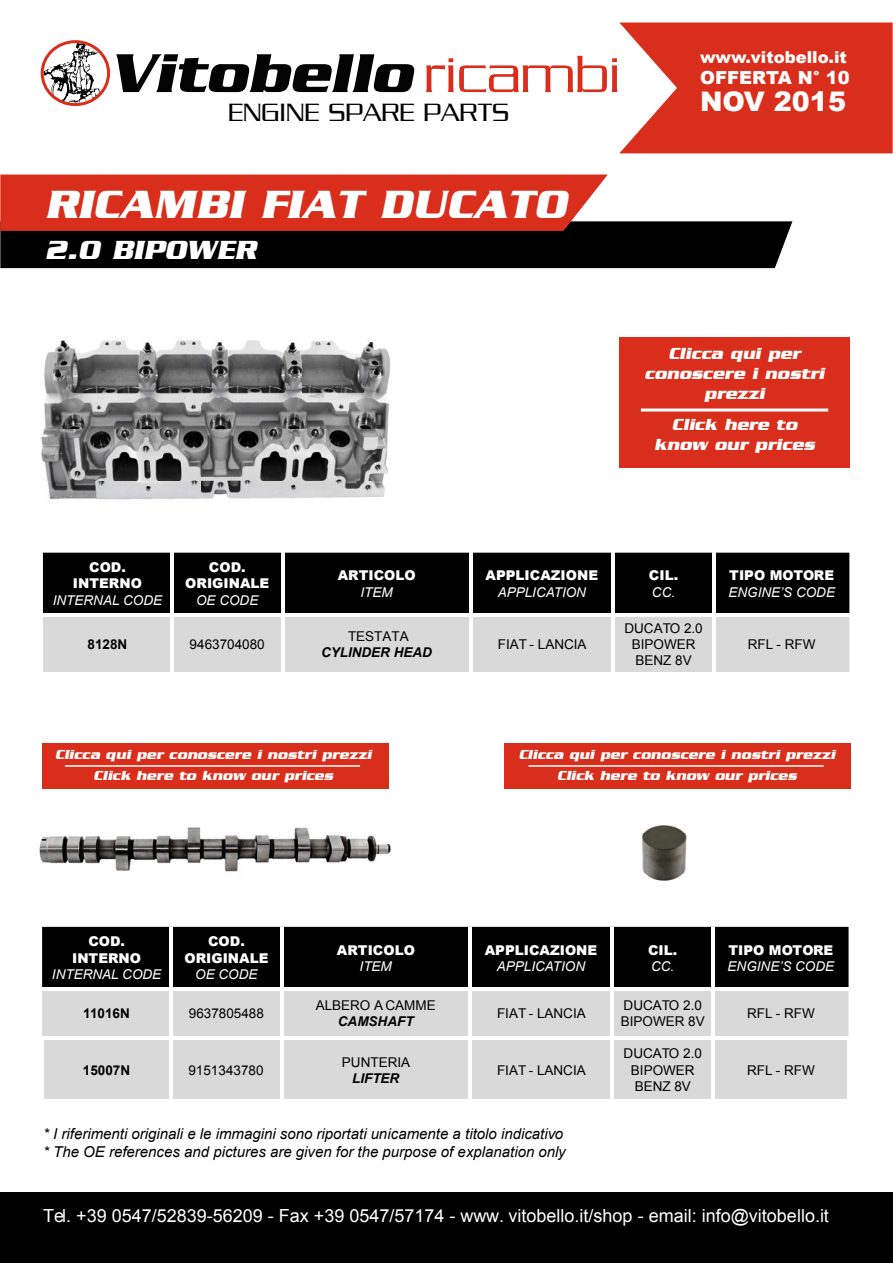
<style>
.page{position:relative;width:893px;height:1263px;background:#fff}
.page>*{position:absolute;margin:0;border:0;box-sizing:border-box;transform-origin:0 0}
.t1{font:italic 700 56.55px "Serpentine";color:#030303}
.t2{font:italic 700 40.5px "Serpentine";color:#fff}
.t3{font:300 27px "Serpentine";color:#030303}
.t4{font:italic 700 27px "Serpentine";color:#fff}
.t5{font:900 27px "Arial";color:#fff}
.t6{font:18px "Arial";color:#fff}
.t7{font:900 18px "Arial";color:#fff}
.t8{font:italic 700 16.5px/19.8px "Serpentine";color:#fff;text-align:center}
.t9{font:900 16.5px "Arial";color:#fff}
.t10{font:italic 15px/18px "Arial";color:#000}
.t11{font:13.5px/16.2px "Arial";color:#000;text-align:center}
.t12{font:900 13.5px/16.2px "Arial";color:#fff;text-align:center}
.t13{font:italic 700 13.5px/21px "Serpentine";color:#fff;text-align:center}
.t14{font:italic 13.5px "Arial";color:#fff}
.t15{font:italic 700 13.5px "Arial";color:#000}
.t16{font:700 13.5px "Arial";color:#000}
.s1{font-weight:300;font-style:normal;color:#d92e1c}
</style>
<div class="page">
<img style="left:41px;top:340px;width:413px;height:246px">
<svg style="left:41px;top:40px;width:69px;height:66px"></svg>
<svg style="left:0;top:175px;width:792px;height:93px;background:#81352d"></svg>
<div style="left:0;top:1193px;width:893px;height:70px;background:#000"></div>
<svg style="left:619px;top:23px;width:274px;height:130px;background:#dd4434"></svg>
<div style="left:43px;top:553px;width:806px;height:60px;background:#000"></div>
<div style="left:43px;top:617px;width:806px;height:55px;background:#d9d9d9"></div>
<hr style="left:170px;top:553px;width:3px;height:60px;background:#fff">
<hr style="left:281px;top:553px;width:3px;height:60px;background:#fff">
<hr style="left:469px;top:553px;width:3px;height:60px;background:#fff">
<hr style="left:612px;top:553px;width:3px;height:60px;background:#fff">
<hr style="left:713px;top:553px;width:3px;height:60px;background:#fff">
<hr style="left:170px;top:616px;width:3px;height:56px;background:#fff">
<hr style="left:281px;top:616px;width:3px;height:56px;background:#fff">
<hr style="left:469px;top:616px;width:3px;height:56px;background:#fff">
<hr style="left:612px;top:616px;width:3px;height:56px;background:#fff">
<hr style="left:713px;top:616px;width:3px;height:56px;background:#fff">
<img style="left:39px;top:761px;width:400px;height:166px">
<img style="left:641px;top:825px;width:46px;height:56px">
<div style="left:42px;top:927px;width:806px;height:60px;background:#000"></div>
<div style="left:42px;top:991px;width:806px;height:108px;background:#d9d9d9"></div>
<hr style="left:170px;top:927px;width:3px;height:60px;background:#fff">
<hr style="left:280px;top:927px;width:3px;height:60px;background:#fff">
<hr style="left:468px;top:927px;width:3px;height:60px;background:#fff">
<hr style="left:611px;top:927px;width:3px;height:60px;background:#fff">
<hr style="left:712px;top:927px;width:3px;height:60px;background:#fff">
<hr style="left:170px;top:990px;width:3px;height:47px;background:#fff">
<hr style="left:280px;top:990px;width:3px;height:47px;background:#fff">
<hr style="left:468px;top:990px;width:3px;height:47px;background:#fff">
<hr style="left:611px;top:990px;width:3px;height:47px;background:#fff">
<hr style="left:712px;top:990px;width:3px;height:47px;background:#fff">
<hr style="left:41px;top:1040px;width:3px;height:60px;background:#fff">
<hr style="left:41px;top:1037px;width:130px;height:3px;background:#fff">
<hr style="left:171px;top:1037px;width:111px;height:3px;background:#fff">
<hr style="left:282px;top:1037px;width:188px;height:3px;background:#fff">
<hr style="left:470px;top:1037px;width:142px;height:3px;background:#fff">
<hr style="left:612px;top:1037px;width:101px;height:3px;background:#fff">
<hr style="left:713px;top:1037px;width:137px;height:3px;background:#fff">
<hr style="left:170px;top:1040px;width:3px;height:60px;background:#fff">
<hr style="left:280px;top:1040px;width:3px;height:60px;background:#fff">
<hr style="left:468px;top:1040px;width:3px;height:60px;background:#fff">
<hr style="left:611px;top:1040px;width:3px;height:60px;background:#fff">
<hr style="left:712px;top:1040px;width:3px;height:60px;background:#fff">
<hr style="left:847px;top:1040px;width:3px;height:60px;background:#fff">
<div style="left:42px;top:743px;width:346px;height:45px;background:#d92e1c"></div>
<div style="left:504px;top:743px;width:346px;height:45px;background:#d92e1c"></div>
<div style="left:619px;top:337px;width:231px;height:131px;background:#d92e1c"></div>
<hr style="left:641px;top:408px;width:187px;height:3px;background:#fff">
<hr style="left:65px;top:765px;width:295px;height:2px;background:#fff">
<hr style="left:528px;top:765px;width:296px;height:2px;background:#fff">
<h1 class="t1" style="left:110px;top:43px;width:512px">Vitobello <span class="s1">ricambi</span></h1>
<h3 class="t3" style="left:228px;top:97px;width:283px">ENGINE SPARE PARTS</h3>
<h2 class="t2" style="left:44px;top:183px;width:524px">RICAMBI FIAT DUCATO</h2>
<h3 class="t4" style="left:44px;top:235px;width:213px">2.0 BIPOWER</h3>
<p class="t9" style="left:700px;top:45px;width:148px">www.vitobello.it</p>
<h3 class="t7" style="left:700px;top:65px;width:151px">OFFERTA N° 10</h3>
<h3 class="t5" style="left:700px;top:82px;width:147px">NOV 2015</h3>
<p class="t8" style="left:644px;top:344px;width:182px">Clicca qui per conoscere i nostri prezzi</p>
<p class="t8" style="left:654px;top:415px;width:162px">Click here to know our prices</p>
<p class="t12" style="left:73px;top:559px;width:70px">COD.<br>INTERNO</p>
<p class="t14" style="left:53px;top:591px;width:111px">INTERNAL CODE</p>
<p class="t12" style="left:185px;top:559px;width:85px">COD.<br>ORIGINALE</p>
<p class="t14" style="left:196px;top:591px;width:64px">OE CODE</p>
<p class="t16" style="left:88px;top:635px;width:41px">8128N</p>
<p class="t11" style="left:190px;top:636px;width:77px">9463704080</p>
<p class="t12" style="left:338px;top:567px;width:80px">ARTICOLO</p>
<p class="t14" style="left:360px;top:583px;width:34px">ITEM</p>
<p class="t11" style="left:348px;top:628px;width:62px">TESTATA</p>
<p class="t15" style="left:321px;top:643px;width:112px">CYLINDER HEAD</p>
<p class="t12" style="left:486px;top:567px;width:114px">APPLICAZIONE</p>
<p class="t14" style="left:498px;top:583px;width:90px">APPLICATION</p>
<p class="t11" style="left:498px;top:636px;width:90px">FIAT - LANCIA</p>
<p class="t12" style="left:649px;top:567px;width:31px">CIL.</p>
<p class="t14" style="left:652px;top:583px;width:25px">CC.</p>
<p class="t11" style="left:624px;top:620px;width:80px">DUCATO 2.0<br>BIPOWER<br>BENZ 8V</p>
<p class="t12" style="left:729px;top:567px;width:106px">TIPO MOTORE</p>
<p class="t14" style="left:728px;top:583px;width:108px">ENGINE’S CODE</p>
<p class="t11" style="left:748px;top:636px;width:69px">RFL - RFW</p>
<p class="t13" style="left:55px;top:744px;width:318px">Clicca qui per conoscere i nostri prezzi<br>Click here to know our prices</p>
<p class="t13" style="left:519px;top:744px;width:318px">Clicca qui per conoscere i nostri prezzi<br>Click here to know our prices</p>
<p class="t12" style="left:72px;top:933px;width:70px">COD.<br>INTERNO</p>
<p class="t14" style="left:52px;top:965px;width:111px">INTERNAL CODE</p>
<p class="t12" style="left:184px;top:933px;width:85px">COD.<br>ORIGINALE</p>
<p class="t14" style="left:195px;top:965px;width:64px">OE CODE</p>
<p class="t16" style="left:83px;top:1004px;width:48px">11016N</p>
<p class="t11" style="left:189px;top:1005px;width:77px">9637805488</p>
<p class="t16" style="left:83px;top:1060px;width:49px">15007N</p>
<p class="t11" style="left:188px;top:1062px;width:77px">9151343780</p>
<p class="t12" style="left:337px;top:941px;width:80px">ARTICOLO</p>
<p class="t14" style="left:360px;top:957px;width:34px">ITEM</p>
<p class="t11" style="left:316px;top:997px;width:122px">ALBERO A CAMME</p>
<p class="t15" style="left:338px;top:1013px;width:77px">CAMSHAFT</p>
<p class="t11" style="left:342px;top:1054px;width:70px">PUNTERIA</p>
<p class="t15" style="left:352px;top:1069px;width:49px">LIFTER</p>
<p class="t12" style="left:485px;top:941px;width:114px">APPLICAZIONE</p>
<p class="t14" style="left:497px;top:957px;width:90px">APPLICATION</p>
<p class="t12" style="left:648px;top:941px;width:31px">CIL.</p>
<p class="t14" style="left:651px;top:957px;width:25px">CC.</p>
<p class="t12" style="left:728px;top:941px;width:106px">TIPO MOTORE</p>
<p class="t14" style="left:728px;top:957px;width:108px">ENGINE’S CODE</p>
<p class="t11" style="left:497px;top:1005px;width:90px">FIAT - LANCIA</p>
<p class="t11" style="left:621px;top:997px;width:86px;text-align:left">DUCATO 2.0<br>BIPOWER 8V</p>
<p class="t11" style="left:747px;top:1005px;width:69px">RFL - RFW</p>
<p class="t11" style="left:497px;top:1062px;width:90px">FIAT - LANCIA</p>
<p class="t11" style="left:624px;top:1045px;width:80px">DUCATO 2.0<br>BIPOWER<br>BENZ 8V</p>
<p class="t11" style="left:747px;top:1062px;width:69px">RFL - RFW</p>
<p class="t10" style="left:43px;top:1124px;width:524px">* I riferimenti originali e le immagini sono riportati unicamente a titolo indicativo * The OE references and pictures are given for the purpose of explanation only</p>
<h3 class="t6" style="left:43px;top:1203px;width:787px">Tel. +39 0547/52839-56209 - Fax +39 0547/57174 - www. vitobello.it/shop - email: info@vitobello.it</h3>
</div>
